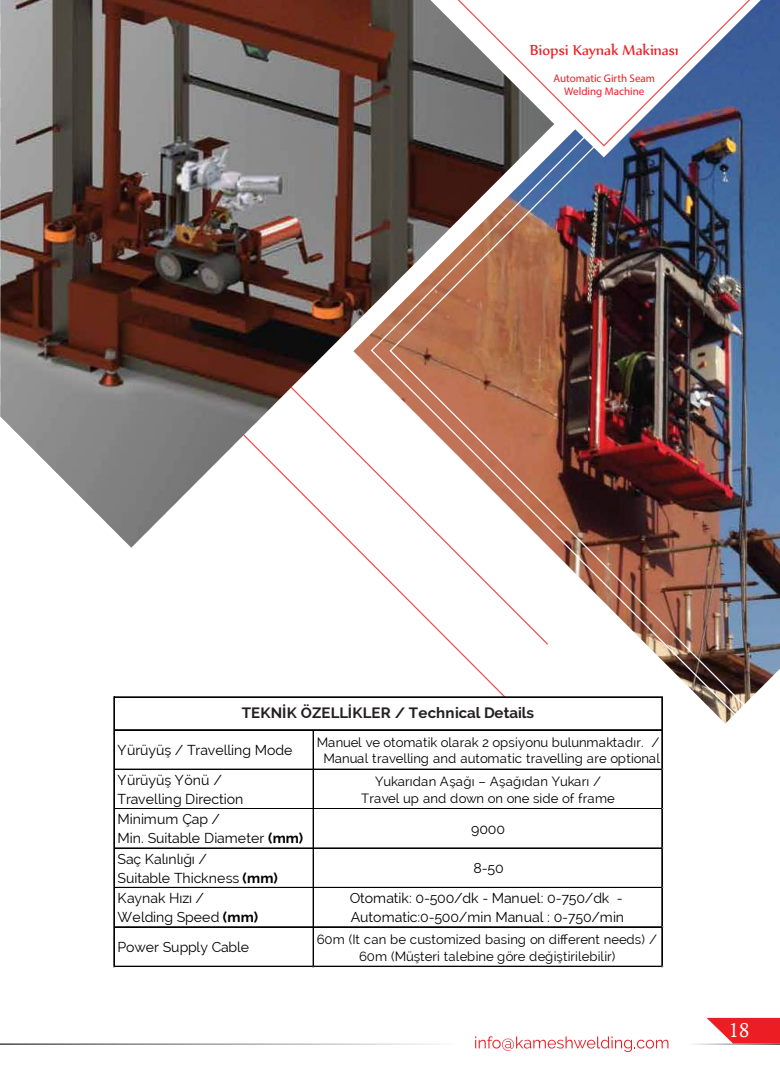
<style>
.page{position:relative;width:780px;height:1088px;background:#fff}
.page>*{position:absolute;margin:0;border:0;box-sizing:border-box;transform-origin:0 0}
.t1{font:20px "Calisto";color:#fff}
.t2{font:17.5px "Nyala";color:#ed1d24}
.t3{font:700 15px "Raleway";letter-spacing:.005em;color:#231f20}
.t4{font:14.12px/18.8px "Raleway";letter-spacing:-.01em;color:#010101}
.t5{font:13.12px/16.9px "Raleway";letter-spacing:.005em;color:#010101;text-align:center}
.t6{font:11px/13.2px "Myriad Pro";color:#ed1d24;text-align:center}
.s1{font-weight:700}
</style>
<div class="page">
<img style="left:0;top:0;width:353px;height:548px">
<img style="left:353px;top:0;width:427px;height:697px">
<svg style="left:370px;top:0;width:18px;height:697px"></svg>
<img style="left:388px;top:0;width:388px;height:737px">
<svg style="left:560px;top:0;width:200px;height:157px;background:#465f88"></svg>
<svg style="left:455px;top:0;width:297px;height:147px"></svg>
<div style="left:115px;top:698px;width:547px;height:32px;background:#fff"></div>
<div style="left:115px;top:730px;width:547px;height:237px;background:#fff"></div>
<hr style="left:115px;top:769px;width:547px;height:1px;background:#010101">
<hr style="left:115px;top:808px;width:547px;height:1px;background:#010101">
<hr style="left:115px;top:848px;width:547px;height:1px;background:#010101">
<hr style="left:115px;top:887px;width:547px;height:1px;background:#010101">
<hr style="left:115px;top:926px;width:547px;height:1px;background:#010101">
<hr style="left:115px;top:927px;width:547px;height:1px;background:#010101">
<hr style="left:114px;top:697px;width:1px;height:270px;background:#010101">
<hr style="left:313px;top:730px;width:1px;height:237px;background:#010101">
<hr style="left:115px;top:966px;width:547px;height:1px;background:#010101">
<hr style="left:661px;top:698px;width:1px;height:269px;background:#010101">
<hr style="left:115px;top:697px;width:547px;height:1px;background:#010101">
<hr style="left:115px;top:729px;width:547px;height:1px;background:#010101">
<hr style="left:115px;top:730px;width:547px;height:1px;background:#010101">
<svg style="left:475px;top:1036px;width:193px;height:16px"></svg>
<svg style="left:707px;top:1018px;width:73px;height:25px"></svg>
<p class="t2" style="left:530px;top:40px;width:150px">Biopsi Kaynak Makinası</p>
<p class="t6" style="left:553px;top:71px;width:103px">Automatic Girth Seam<br>Welding Machine</p>
<p class="t3" style="left:242px;top:704px;width:294px">TEKNİK ÖZELLİKLER / Technical Details</p>
<p class="t4" style="left:118px;top:740px;width:176px">Yürüyüş / Travelling Mode</p>
<p class="t5" style="left:317px;top:733px;width:344px">Manuel ve otomatik olarak 2 opsiyonu bulunmaktadır. /<br>Manual travelling and automatic travelling are optional</p>
<p class="t4" style="left:118px;top:771px;width:127px">Yürüyüş Yönü /<br>Travelling Direction</p>
<p class="t5" style="left:361px;top:773px;width:255px">Yukarıdan Aşağı – Aşağıdan Yukarı /<br>Travel up and down on one side of frame</p>
<p class="t4" style="left:118px;top:810px;width:187px">Minimum Çap /<br>Min. Suitable Diameter <span class="s1">(mm)</span></p>
<p class="t4" style="left:471px;top:819px;width:36px">9000</p>
<p class="t4" style="left:118px;top:849px;width:162px">Saç Kalınlığı /<br>Suitable Thickness <span class="s1">(mm)</span></p>
<p class="t4" style="left:473px;top:859px;width:32px">8-50</p>
<p class="t4" style="left:118px;top:889px;width:142px">Kaynak Hızı /<br>Welding Speed <span class="s1">(mm)</span></p>
<p class="t4" style="left:350px;top:889px;width:276px">Otomatik: 0-500/dk - Manuel: 0-750/dk -<br>Automatic:0-500/min Manual : 0-750/min</p>
<p class="t4" style="left:118px;top:938px;width:133px">Power Supply Cable</p>
<p class="t5" style="left:317px;top:930px;width:341px">60m (It can be customized basing on different needs) /<br>60m (Müşteri talebine göre değiştirilebilir)</p>
<h1 class="t1" style="left:728px;top:1018px;width:22px">18</h1>
</div>
